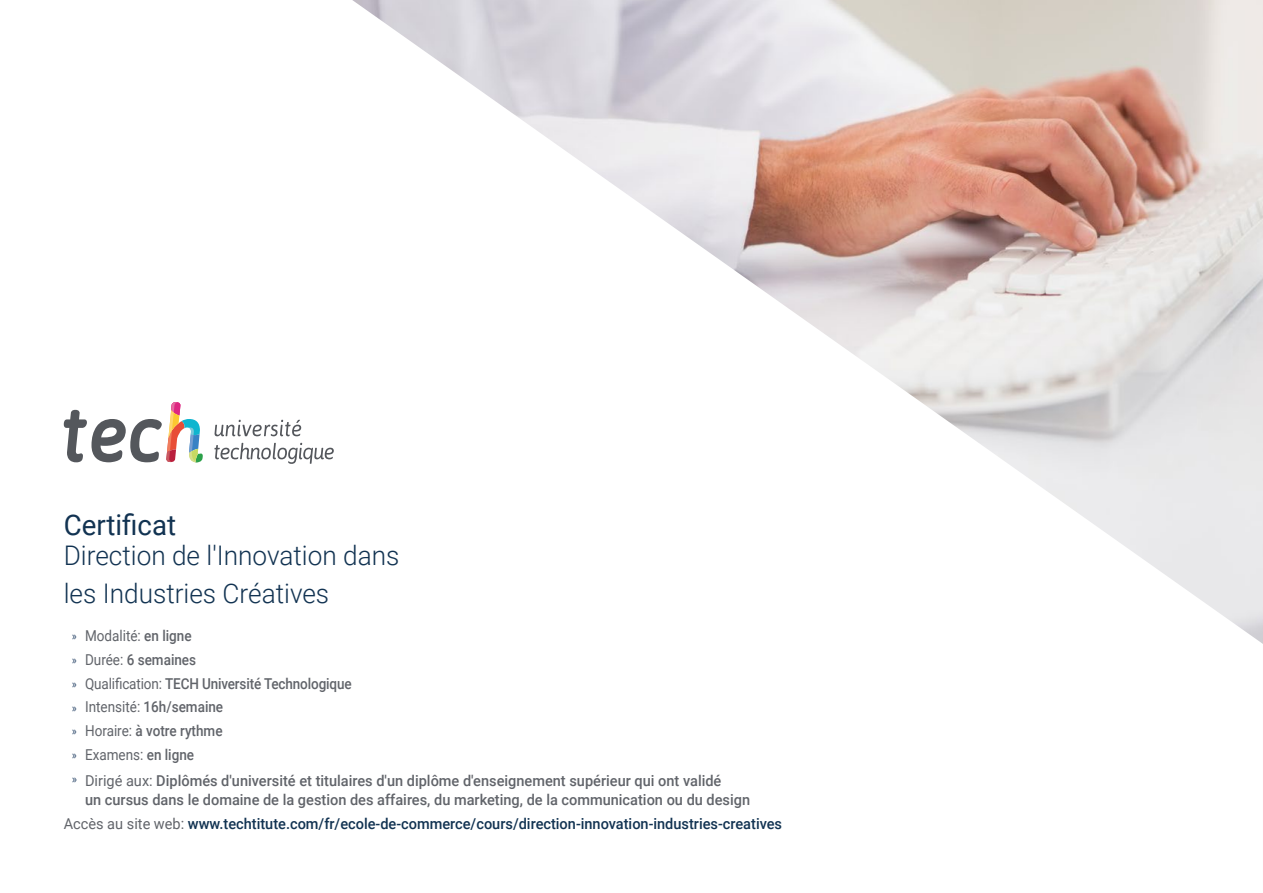
<style>
.page{position:relative;width:1263px;height:893px;background:#fff}
.page>*{position:absolute;margin:0;border:0;box-sizing:border-box;transform-origin:0 0}
.t1{font:28.5px "Roboto";color:#123352}
.t2{font:300 27px/37.5px "Roboto";color:#123352}
.t3{font:500 15px/19.5px "Roboto";color:#61646a}
.t4{font:500 15px/23.7px "Roboto";color:#61646a;scale:.9 1}
.t5{font:500 15px "Roboto";color:#123352}
.s1{font-family:"Myriad Pro";font-weight:400;font-size:12px;color:#17355b}
.s2{font-weight:400}
.s3{font-weight:400;color:#61646a}
</style>
<div class="page">
<img style="left:352px;top:0;width:911px;height:644px">
<svg style="left:215px;top:420px;width:86px;height:16px"></svg>
<svg style="left:214px;top:443px;width:120px;height:21px"></svg>
<svg style="left:64px;top:402px;width:139px;height:60px"></svg>
<h1 class="t1" style="left:64px;top:505px;width:114px">Certificat</h1>
<h2 class="t2" style="left:64px;top:536px;width:337px">Direction de l'Innovation dans les Industries Créatives</h2>
<p class="t4" style="left:72px;top:623px;width:312px"><span class="s1">»</span> <span class="s2">Modalité:</span> en ligne<br><span class="s1">»</span> <span class="s2">Durée:</span> 6 semaines<br><span class="s1">»</span> <span class="s2">Qualification:</span> TECH Université Technologique <span class="s1">»</span> <span class="s2">Intensité:</span> 16h/semaine<br><span class="s1">»</span> <span class="s2">Horaire:</span> à votre rythme<br><span class="s1">»</span> <span class="s2">Examens:</span> en ligne</p>
<p class="t3" style="left:85px;top:770px;width:667px;text-indent:-13px"><sup>»</sup> <span class="s2">Dirigé aux:</span> Diplômés d'université et titulaires d'un diplôme d'enseignement supérieur qui ont validé<br>un cursus dans le domaine de la gestion des affaires, du marketing, de la communication ou du design</p>
<p class="t5" style="left:64px;top:813px;width:720px"><span class="s3">Accès au site web:</span> www.techtitute.com/fr/ecole-de-commerce/cours/direction-innovation-industries-creatives</p>
</div>
